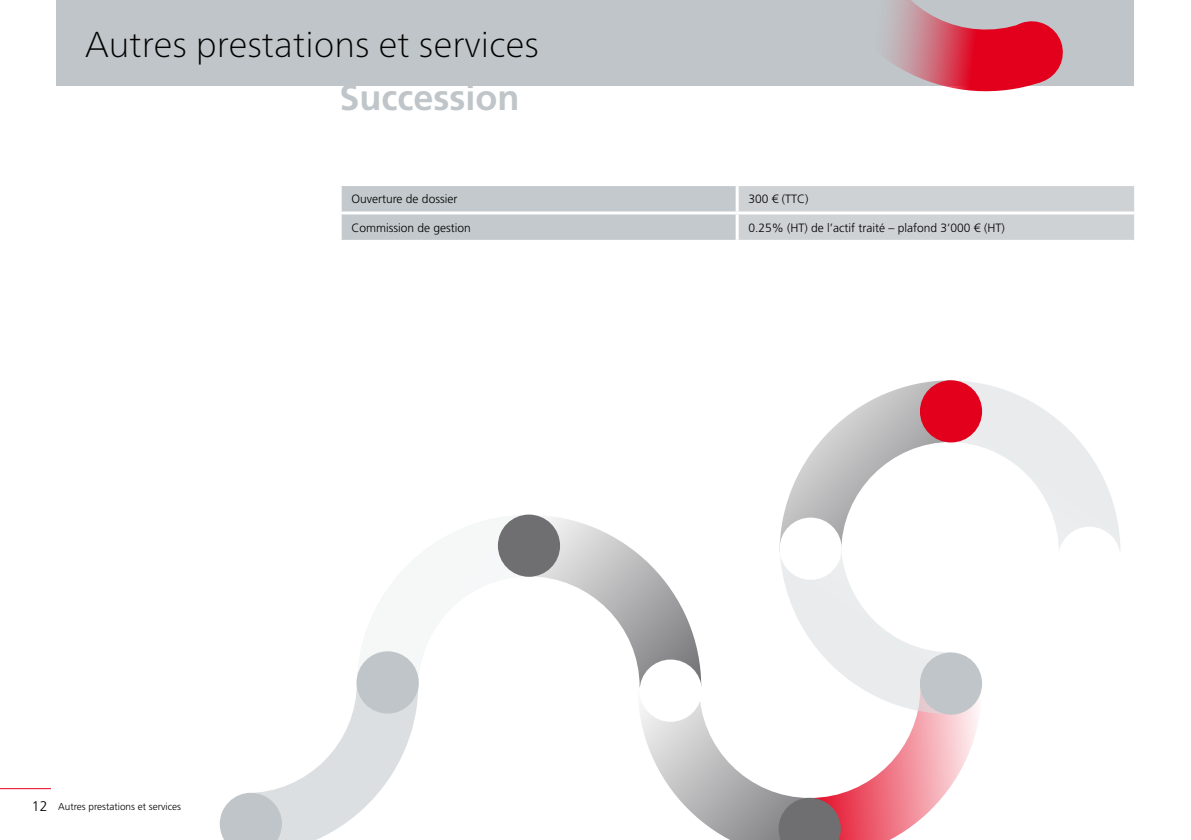
<style>
.page{position:relative;width:1191px;height:840px;background:#fff}
.page>*{position:absolute;margin:0;border:0;box-sizing:border-box;transform-origin:0 0}
.t1{font:100 36px "Frutiger Neue LT Pro";color:#000}
.t2{font:700 36px "Frutiger LT Std";color:#bfc5c8}
.t3{font:300 12px "Frutiger LT Std";color:#000}
.t4{font:300 10px "Frutiger LT Std";color:#000}
.s1{font-size:14px}
</style>
<div class="page">
<div style="left:57px;top:0;width:1077px;height:85px;background:#bfc5c8"></div>
<svg style="left:823px;top:0;width:243px;height:92px"></svg>
<svg style="left:220px;top:380px;width:900px;height:459px"></svg>
<div style="left:779px;top:517px;width:62px;height:62px;background:#fff;border-radius:50%"></div>
<div style="left:920px;top:652px;width:62px;height:62px;background:#bfc5c8;border-radius:50%"></div>
<div style="left:920px;top:380px;width:62px;height:62px;background:#e3001d;border-radius:50%"></div>
<div style="left:1058px;top:526px;width:62px;height:62px;background:#fff;border-radius:50%"></div>
<div style="left:639px;top:659px;width:63px;height:62px;background:#fff;border-radius:50%"></div>
<svg style="left:342px;top:186px;width:792px;height:54px;background:#c9ced1"></svg>
<hr style="left:339px;top:211px;width:398px;height:3px;background:#fff">
<hr style="left:737px;top:211px;width:397px;height:3px;background:#fff">
<hr style="left:735px;top:186px;width:3px;height:25px;background:#fff">
<hr style="left:735px;top:214px;width:3px;height:26px;background:#fff">
<hr style="left:0;top:787px;width:51px;height:1px;background:#e3001d">
<h1 class="t1" style="left:85px;top:22px;width:455px">Autres prestations et services</h1>
<h1 class="t2" style="left:339px;top:76px;width:181px">Succession</h1>
<p class="t3" style="left:351px;top:192px;width:107px">Ouverture de dossier</p>
<p class="t3" style="left:748px;top:192px;width:62px">300 € (TTC)</p>
<p class="t3" style="left:351px;top:220px;width:121px">Commission de gestion</p>
<p class="t3" style="left:748px;top:220px;width:258px">0.25% (HT) de l’actif traité – plafond 3’000 € (HT)</p>
<p class="t4" style="left:32px;top:800px;width:151px"><span class="s1">12</span> Autres prestations et services</p>
</div>
